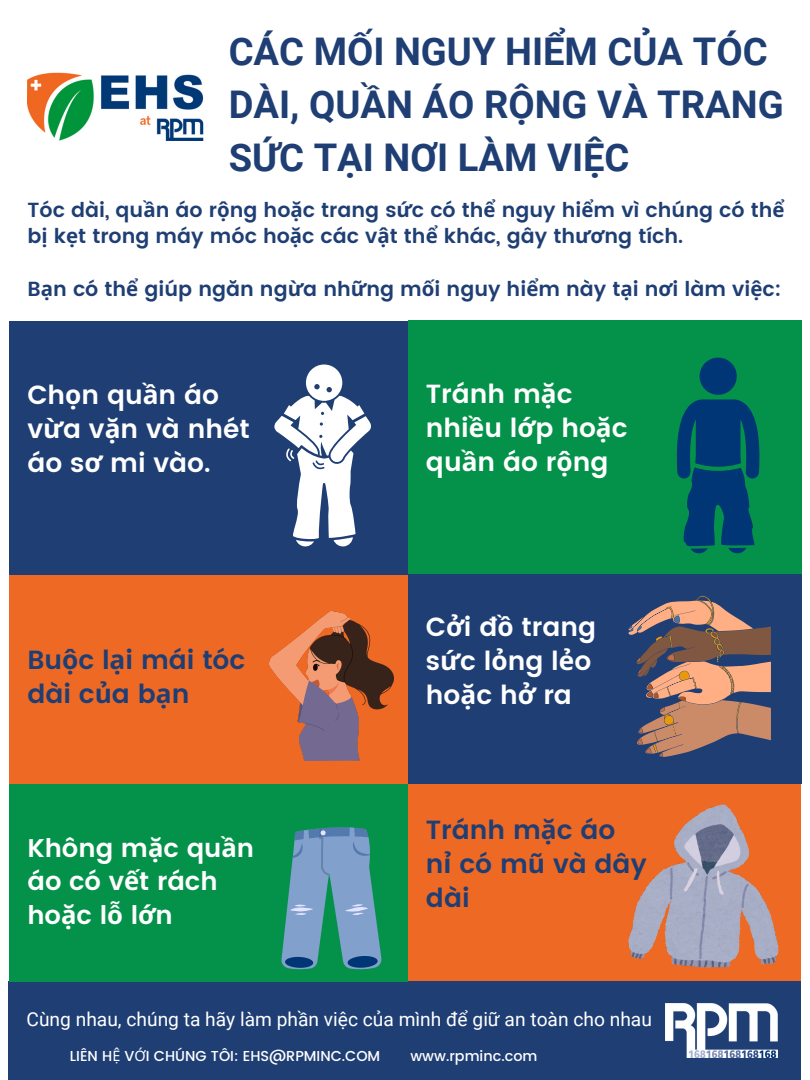
<style>
.page{position:relative;width:810px;height:1080px;background:#fff}
.page>*{position:absolute;margin:0;border:0;box-sizing:border-box;transform-origin:0 0}
.t1{font:700 38.12px/53.2px "Roboto";color:#1e3e74}
.t2{font:600 26.25px/33.8px "Poppins";color:#fff}
.t3{font:600 26.25px/33.8px "Poppins";color:#1e3e74}
.t4{font:600 25.62px/33.2px "Poppins";color:#fff}
.t5{font:600 20.44px/26.1px "Poppins";color:#1e3e74}
.t6{font:19.19px "Roboto";color:#fff}
.t7{font:500 14.38px "Poppins";color:#fff}
.s1{font-family:"Noto Sans";font-weight:700}
.s2{font-family:"Noto Sans";font-weight:400}
</style>
<div class="page">
<div style="left:405px;top:784px;width:396px;height:218px;background:#ed6924"></div>
<div style="left:9px;top:982px;width:792px;height:98px;background:#1e3e74"></div>
<div style="left:408px;top:320px;width:393px;height:254px;background:#04924a"></div>
<div style="left:9px;top:574px;width:399px;height:210px;background:#ed6924"></div>
<div style="left:408px;top:574px;width:393px;height:210px;background:#1e3e74"></div>
<div style="left:9px;top:784px;width:399px;height:198px;background:#04924a"></div>
<div style="left:9px;top:321px;width:399px;height:253px;background:#1e3e74"></div>
<img style="left:666px;top:1004px;width:112px;height:54px">
<img style="left:27px;top:72px;width:177px;height:68px">
<svg style="left:274px;top:365px;width:97px;height:182px"></svg>
<img style="left:270px;top:612px;width:123px;height:149px">
<svg style="left:676px;top:358px;width:84px;height:196px"></svg>
<svg style="left:628px;top:596px;width:143px;height:161px"></svg>
<svg style="left:281px;top:827px;width:100px;height:143px"></svg>
<img style="left:629px;top:804px;width:149px;height:163px">
<h3 class="t1" style="left:229px;top:25px;width:556px">CÁC MỐI NGUY HIỂM CỦA TÓC<br>DÀI, QUẦN ÁO RỘNG VÀ TRANG<br>SỨC TẠI NƠI LÀM VIỆC</h3>
<p class="t5" style="left:28px;top:197px;width:759px">Tóc dài, qu<span class="s1">ầ</span>n áo r<span class="s1">ộ</span>ng ho<span class="s1">ặ</span>c trang s<span class="s1">ứ</span>c có th<span class="s1">ể</span> nguy hi<span class="s1">ể</span>m vì chúng có th<span class="s1">ể </span>b<span class="s1">ị</span> k<span class="s1">ẹ</span>t trong máy móc ho<span class="s1">ặ</span>c các v<span class="s1">ậ</span>t th<span class="s1">ể</span> khác, gây th<span class="s1">ươ</span>ng tích.</p>
<p class="t5" style="left:28px;top:276px;width:755px">B<span class="s1">ạ</span>n có th<span class="s1">ể</span> giúp ngăn ng<span class="s1">ừ</span>a nh<span class="s1">ữ</span>ng m<span class="s1">ố</span>i nguy hi<span class="s1">ể</span>m này t<span class="s1">ạ</span>i n<span class="s1">ơ</span>i làm vi<span class="s1">ệ</span>c:</p>
<p class="t2" style="left:27px;top:378px;width:224px">Ch<span class="s1">ọ</span>n qu<span class="s1">ầ</span>n áo v<span class="s1">ừ</span>a v<span class="s1">ặ</span>n và nhét áo s<span class="s1">ơ</span> mi vào.</p>
<p class="t3" style="left:27px;top:643px;width:219px">Bu<span class="s1">ộ</span>c l<span class="s1">ạ</span>i mái tóc dài c<span class="s1">ủ</span>a b<span class="s1">ạ</span>n</p>
<p class="t4" style="left:27px;top:832px;width:228px">Không m<span class="s1">ặ</span>c qu<span class="s1">ầ</span>n áo có v<span class="s1">ế</span>t rách ho<span class="s1">ặ</span>c l<span class="s1">ỗ</span> l<span class="s1">ớ</span>n</p>
<p class="t2" style="left:426px;top:377px;width:203px">Tránh m<span class="s1">ặ</span>c nhi<span class="s1">ề</span>u l<span class="s1">ớ</span>p ho<span class="s1">ặ</span>c qu<span class="s1">ầ</span>n áo r<span class="s1">ộ</span>ng</p>
<h2 class="t2" style="left:426px;top:610px;width:172px">C<span class="s1">ở</span>i đ<span class="s1">ồ</span> trang s<span class="s1">ứ</span>c l<span class="s1">ỏ</span>ng l<span class="s1">ẻ</span>o ho<span class="s1">ặ</span>c h<span class="s1">ở</span> ra</h2>
<h1 class="t3" style="left:426px;top:813px;width:222px">Tránh m<span class="s1">ặ</span>c áo n<span class="s1">ỉ</span> có m<span class="s1">ũ</span> và dây dài</h1>
<h3 class="t6" style="left:27px;top:1008px;width:627px">Cùng nhau, chúng ta hãy làm phần việc của mình để giữ an toàn cho nhau</h3>
<h2 class="t7" style="left:70px;top:1048px;width:312px">LIÊN H<span class="s2">Ệ</span> V<span class="s2">Ớ</span>I CHÚNG TÔI: EHS@RPMINC.COM</h2>
<h2 class="t7" style="left:410px;top:1048px;width:128px">www.rpminc.com</h2>
</div>
